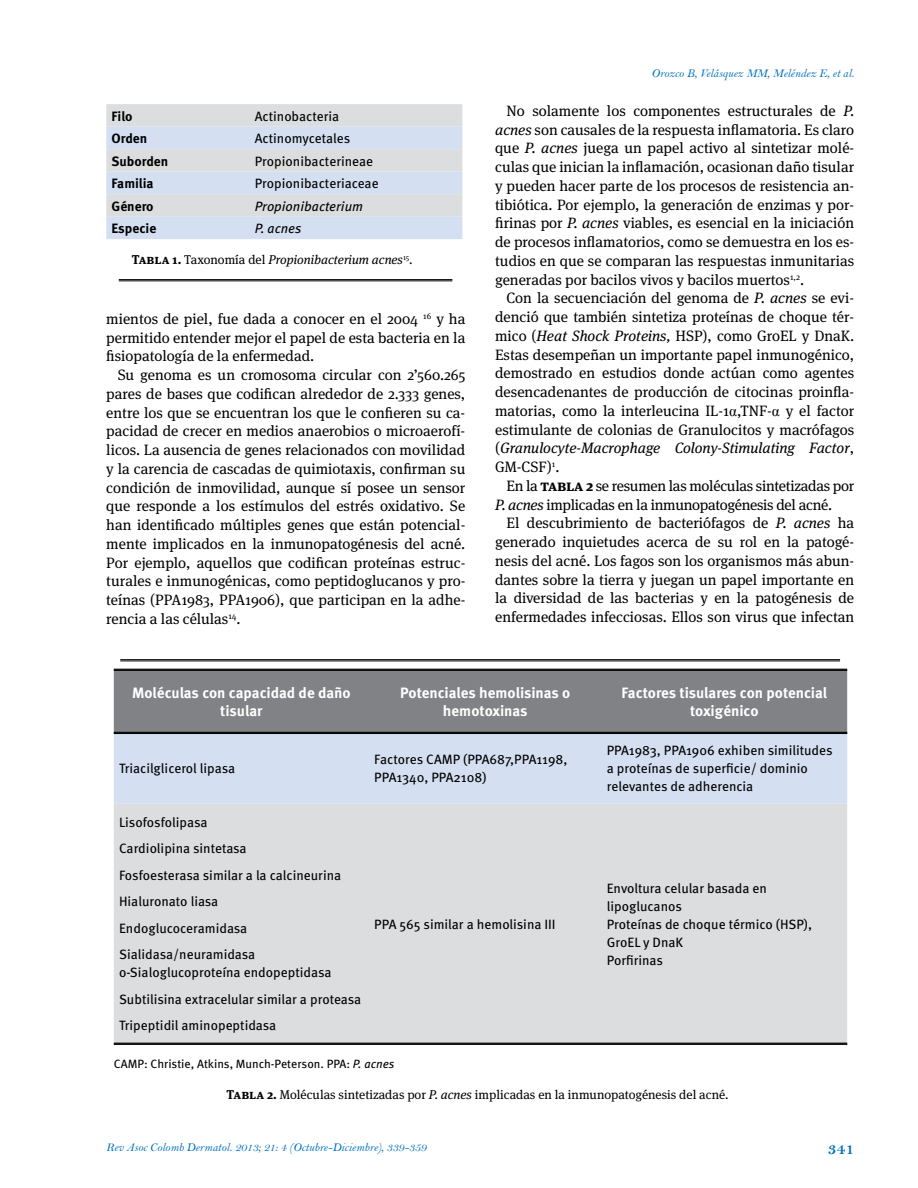
<style>
.page{position:relative;width:918px;height:1188px;background:#fff}
.page>*{position:absolute;margin:0;border:0;box-sizing:border-box;transform-origin:0 0}
.t1{font:16.5px "Bell MT Bold";color:#0072bc}
.t2{font:15px/18.8px "Meta Serif OT";color:#000;text-align:justify}
.t3{font:700 15px/18px "Meta Pro";color:#fff;text-align:center}
.t4{font:15px/18.8px "Meta Serif OT";letter-spacing:-.02em;color:#000}
.t5{font:13.5px/18px "Meta Pro";color:#000}
.t6{font:700 13.5px "Meta Pro";color:#000}
.t7{font:italic 13.5px "Meta Pro";color:#000}
.t8{font:12.75px "Meta Serif OT";color:#000}
.t9{font:italic 12.75px "Meta Serif OT";color:#000}
.t10{font:12px "Bell MT Italic";color:#0072bc}
.t11{font:12px "Meta Pro";color:#000}
.s1{font-weight:700;font-style:normal}
.s2{font-style:normal}
.s3{font-style:italic}
.s4{font-family:"Times New Roman"}
.s5{font-weight:700}
</style>
<div class="page">
<svg style="left:106px;top:104px;width:356px;height:135px;background:#d8dee8"></svg>
<div style="left:114px;top:671px;width:733px;height:61px;background:#808285"></div>
<div style="left:114px;top:734px;width:733px;height:70px;background:#d4dff2"></div>
<div style="left:114px;top:804px;width:733px;height:239px;background:#dcddde"></div>
<hr style="left:114px;top:669px;width:733px;height:1px;background:#000">
<hr style="left:114px;top:670px;width:733px;height:1px;background:#000">
<hr style="left:114px;top:732px;width:733px;height:1px;background:#000">
<hr style="left:114px;top:733px;width:733px;height:1px;background:#000">
<hr style="left:114px;top:1043px;width:733px;height:1px;background:#000">
<hr style="left:114px;top:1044px;width:733px;height:1px;background:#000">
<hr style="left:120px;top:659px;width:720px;height:1px;background:#000">
<hr style="left:120px;top:661px;width:720px;height:1px;background:#000">
<hr style="left:119px;top:279px;width:333px;height:1px;background:#000">
<hr style="left:119px;top:281px;width:333px;height:1px;background:#000">
<p class="t6" style="left:112px;top:107px;width:23px">Filo</p>
<p class="t5" style="left:255px;top:107px;width:86px">Actinobacteria</p>
<p class="t6" style="left:112px;top:130px;width:37px">Orden</p>
<p class="t5" style="left:255px;top:130px;width:97px">Actinomycetales</p>
<p class="t6" style="left:112px;top:152px;width:58px">Suborden</p>
<p class="t5" style="left:255px;top:152px;width:120px">Propionibacterineae</p>
<p class="t6" style="left:112px;top:175px;width:44px">Familia</p>
<p class="t5" style="left:255px;top:175px;width:125px">Propionibacteriaceae</p>
<p class="t6" style="left:112px;top:197px;width:44px">Género</p>
<p class="t7" style="left:255px;top:197px;width:110px">Propionibacterium</p>
<p class="t6" style="left:112px;top:220px;width:46px">Especie</p>
<p class="t7" style="left:255px;top:220px;width:48px">P. acnes</p>
<p class="t9" style="left:132px;top:252px;width:282px"><span class="s1">Tabla 1.</span> <span class="s2">Taxonomía del</span> Propionibacterium acnes<sup>15</sup><span class="s2">.</span></p>
<p class="t2" style="left:106px;top:310px;width:361px">mientos de piel, fue dada a conocer en el 2004 <sup>16</sup> y ha permitido entender mejor el papel de esta bacteria en la fisiopatología de la enfermedad.</p>
<p class="t2" style="left:106px;top:366px;width:361px;text-indent:11px">Su genoma es un cromosoma circular con 2’560.265 pares de bases que codifican alrededor de 2.333 genes, entre los que se encuentran los que le confieren su ca&shy;pacidad de crecer en medios anaerobios o microaerofí&shy;licos. La ausencia de genes relacionados con movilidad y la carencia de cascadas de quimiotaxis, confirman su condición de inmovilidad, aunque sí posee un sensor que responde a los estímulos del estrés oxidativo. Se han identificado múltiples genes que están potencial&shy;mente implicados en la inmunopatogénesis del acné.<br>Por ejemplo, aquellos que codifican proteínas estruc&shy;turales e inmunogénicas, como peptidoglucanos y pro&shy;teínas (PPA1983, PPA1906), que participan en la adhe&shy;rencia a las células<sup>14</sup>.</p>
<p class="t10" style="left:652px;top:66px;width:204px">Orozco B, Velásquez MM, Meléndez E, et al.</p>
<p class="t2" style="left:495px;top:102px;width:361px;text-indent:11px">No solamente los componentes estructurales de <span class="s3">P. acnes</span> son causales de la respuesta inflamatoria. Es claro que <span class="s3">P. acnes</span> juega un papel activo al sintetizar molé&shy;culas que inician la inflamación, ocasionan daño tisular y pueden hacer parte de los procesos de resistencia an&shy;tibiótica. Por ejemplo, la generación de enzimas y por&shy;firinas por <span class="s3">P. acnes</span> viables, es esencial en la iniciación de procesos inflamatorios, como se demuestra en los es&shy;tudios en que se comparan las respuestas inmunitarias generadas por bacilos vivos y bacilos muertos<sup>1,2</sup>.</p>
<p class="t2" style="left:495px;top:289px;width:361px;text-indent:11px">Con la secuenciación del genoma de <span class="s3">P. acnes</span> se evi&shy;denció que también sintetiza proteínas de choque tér&shy;mico (<span class="s3">Heat Shock Proteins,</span> HSP), como GroEL y DnaK.<br>Estas desempeñan un importante papel inmunogénico, demostrado en estudios donde actúan como agentes desencadenantes de producción de citocinas proinfla&shy;matorias, como la interleucina IL-1<span class="s4">α</span>,TNF-<span class="s4">α</span> y el factor estimulante de colonias de Granulocitos y macrófagos (<span class="s3">Granulocyte-Macrophage Colony-Stimulating Factor</span>, GM-CSF)<sup>1</sup>.</p>
<p class="t4" style="left:495px;top:477px;width:361px;text-indent:11px">En la <span class="s5">tabla 2</span> se resumen las moléculas sintetizadas por<br><span class="s3">P. acnes</span> implicadas en la inmunopatogénesis del acné.</p>
<p class="t2" style="left:495px;top:514px;width:361px;text-indent:11px">El descubrimiento de bacteriófagos de <span class="s3">P. acnes</span> ha generado inquietudes acerca de su rol en la patogé&shy;nesis del acné. Los fagos son los organismos más abun&shy;dantes sobre la tierra y juegan un papel importante en la diversidad de las bacterias y en la patogénesis de enfermedades infecciosas. Ellos son virus que infectan</p>
<p class="t3" style="left:132px;top:685px;width:220px">Moléculas con capacidad de daño tisular</p>
<p class="t3" style="left:400px;top:685px;width:172px">Potenciales hemolisinas o hemotoxinas</p>
<p class="t3" style="left:621px;top:685px;width:207px">Factores tisulares con potencial toxigénico</p>
<p class="t5" style="left:119px;top:760px;width:118px">Triacilglicerol lipasa</p>
<p class="t5" style="left:374px;top:751px;width:195px">Factores CAMP (PPA687,PPA1198,<br>PPA1340, PPA2108)</p>
<p class="t5" style="left:607px;top:742px;width:227px">PPA1983, PPA1906 exhiben similitudes a proteínas de superficie/ dominio relevantes de adherencia</p>
<p class="t5" style="left:119px;top:809px;width:224px;line-height:26.5px">Lisofosfolipasa<br>Cardiolipina sintetasa<br>Fosfoesterasa similar a la calcineurina<br>Hialuronato liasa<br>Endoglucoceramidasa<br>Sialidasa/neuramidasa</p>
<p class="t5" style="left:119px;top:960px;width:244px;line-height:26.5px">o-Sialoglucoproteína endopeptidasa<br>Subtilisina extracelular similar a proteasa<br>Tripeptidil aminopeptidasa</p>
<p class="t5" style="left:607px;top:879px;width:207px">Envoltura celular basada en lipoglucanos<br>Proteínas de choque térmico (HSP),<br>GroEL y DnaK<br>Porfirinas</p>
<p class="t5" style="left:374px;top:915px;width:183px">PPA 565 similar a hemolisina III</p>
<p class="t11" style="left:114px;top:1056px;width:282px">CAMP: Christie, Atkins, Munch-Peterson. PPA: <span class="s3">P. acnes</span></p>
<p class="t8" style="left:227px;top:1087px;width:504px"><span class="s5">Tabla 2.</span> Moléculas sintetizadas por <span class="s3">P. acnes</span> implicadas en la inmunopatogénesis del acné.</p>
<p class="t10" style="left:106px;top:1140px;width:322px">Rev Asoc Colomb Dermatol. 2013; 21: 4 (Octubre-Diciembre), 339-359</p>
<p class="t1" style="left:828px;top:1138px;width:28px">341</p>
</div>
